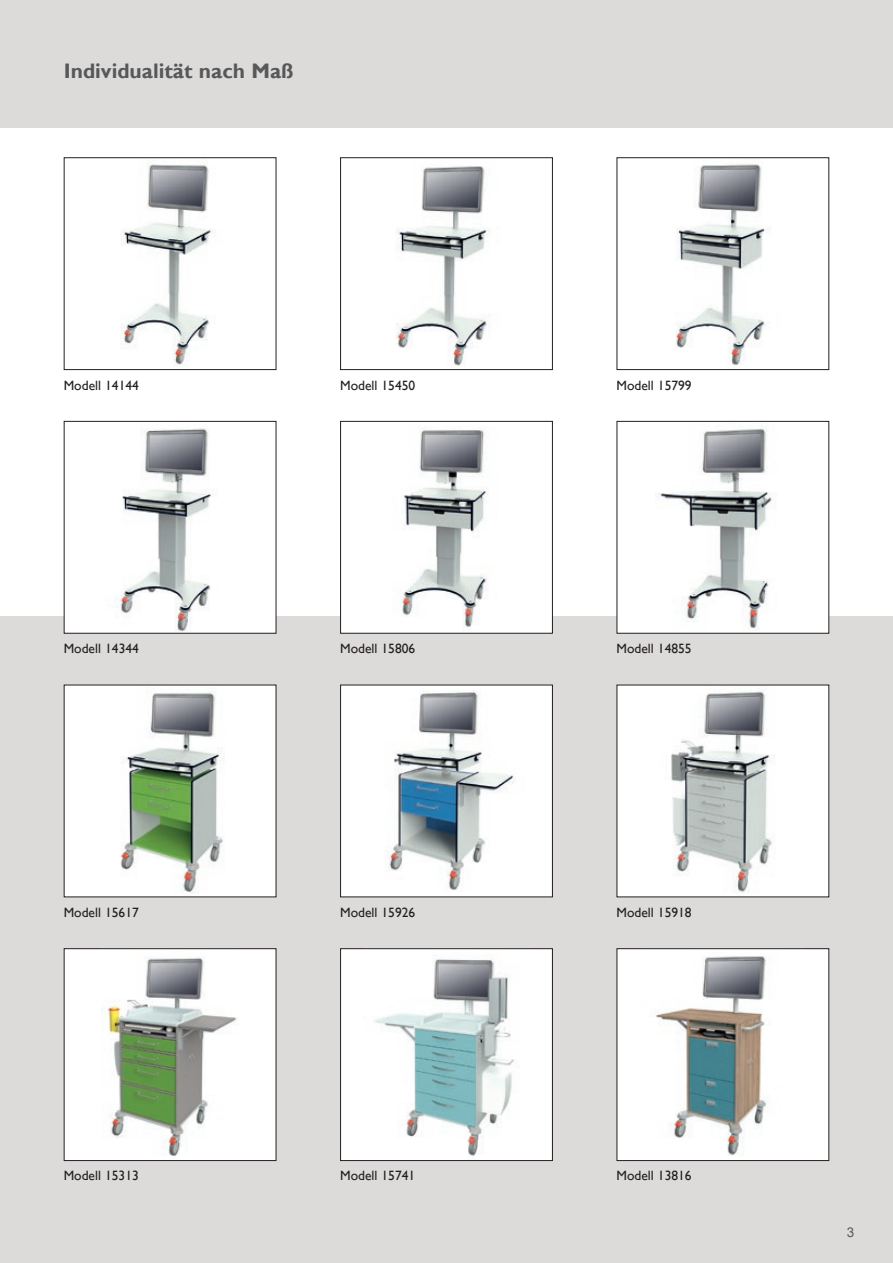
<style>
.page{position:relative;width:893px;height:1263px;background:#fff}
.page>*{position:absolute;margin:0;border:0;box-sizing:border-box;transform-origin:0 0}
.t1{font:700 21px "Gill Sans";color:#57585a}
.t2{font:13.5px "Gill Sans";color:#231f20}
.t3{font:13.5px "Arial";color:#57585a}
</style>
<div class="page">
<div style="left:0;top:0;width:893px;height:128px;background:#dddbd9"></div>
<div style="left:0;top:617px;width:893px;height:646px;background:#dddbd9"></div>
<img style="left:121px;top:160px;width:94px;height:205px">
<div style="left:64px;top:157px;width:212px;height:213px;border:1px solid #231f20"></div>
<img style="left:396px;top:166px;width:95px;height:200px">
<div style="left:340px;top:157px;width:213px;height:213px;border:1px solid #231f20"></div>
<img style="left:675px;top:164px;width:90px;height:201px">
<div style="left:617px;top:157px;width:212px;height:213px;border:1px solid #231f20"></div>
<div style="left:64px;top:421px;width:212px;height:212px;background:#fff"></div>
<img style="left:115px;top:428px;width:98px;height:203px">
<div style="left:64px;top:421px;width:212px;height:213px;border:1px solid #231f20"></div>
<div style="left:341px;top:421px;width:211px;height:212px;background:#fff"></div>
<img style="left:401px;top:426px;width:87px;height:203px">
<div style="left:340px;top:421px;width:213px;height:213px;border:1px solid #231f20"></div>
<div style="left:617px;top:421px;width:212px;height:212px;background:#fff"></div>
<img style="left:657px;top:427px;width:119px;height:204px">
<div style="left:617px;top:421px;width:212px;height:213px;border:1px solid #231f20"></div>
<div style="left:64px;top:685px;width:212px;height:212px;background:#fff"></div>
<img style="left:120px;top:688px;width:105px;height:206px">
<div style="left:341px;top:685px;width:211px;height:212px;background:#fff"></div>
<img style="left:386px;top:690px;width:128px;height:201px">
<div style="left:340px;top:685px;width:213px;height:212px;border:1px solid #231f20"></div>
<div style="left:617px;top:685px;width:212px;height:212px;background:#fff"></div>
<img style="left:671px;top:690px;width:105px;height:204px">
<div style="left:64px;top:949px;width:212px;height:211px;background:#fff"></div>
<img style="left:102px;top:957px;width:136px;height:199px">
<div style="left:64px;top:948px;width:212px;height:213px;border:1px solid #231f20"></div>
<div style="left:341px;top:949px;width:211px;height:211px;background:#fff"></div>
<img style="left:374px;top:959px;width:140px;height:197px">
<div style="left:340px;top:948px;width:213px;height:213px;border:1px solid #231f20"></div>
<div style="left:617px;top:949px;width:212px;height:211px;background:#fff"></div>
<img style="left:656px;top:956px;width:113px;height:200px">
<div style="left:617px;top:948px;width:212px;height:213px;border:1px solid #231f20"></div>
<h1 class="t1" style="left:64px;top:59px;width:232px">Individualität nach Maß</h1>
<p class="t2" style="left:64px;top:377px;width:77px">Modell 14144</p>
<p class="t2" style="left:340px;top:377px;width:77px">Modell 15450</p>
<p class="t2" style="left:617px;top:377px;width:77px">Modell 15799</p>
<p class="t2" style="left:64px;top:641px;width:77px">Modell 14344</p>
<p class="t2" style="left:340px;top:641px;width:77px">Modell 15806</p>
<p class="t2" style="left:617px;top:641px;width:77px">Modell 14855</p>
<p class="t2" style="left:64px;top:904px;width:77px">Modell 15617</p>
<p class="t2" style="left:340px;top:904px;width:77px">Modell 15926</p>
<p class="t2" style="left:616px;top:904px;width:77px">Modell 15918</p>
<p class="t2" style="left:64px;top:1168px;width:77px">Modell 15313</p>
<p class="t2" style="left:340px;top:1168px;width:77px">Modell 15741</p>
<p class="t2" style="left:616px;top:1168px;width:77px">Modell 13816</p>
<p class="t3" style="left:847px;top:1222px;width:9px">3</p>
</div>
